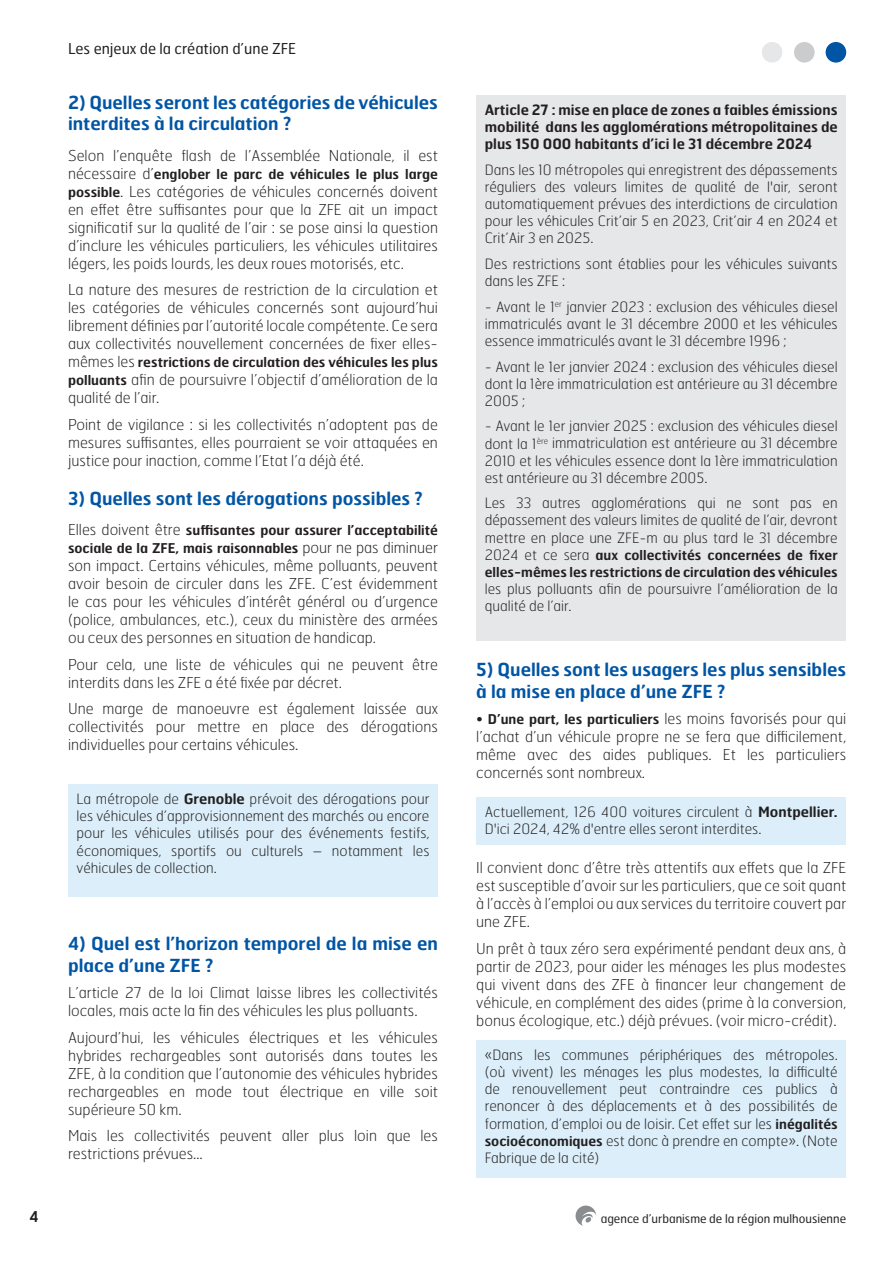
<style>
.page{position:relative;width:893px;height:1263px;background:#fff}
.page>*{position:absolute;margin:0;border:0;box-sizing:border-box;transform-origin:0 0}
.t1{font:600 18px/21.6px "Hermes FB";color:#0155a5}
.t2{font:100 15px/18px "Hermes FB";color:#231f20;text-align:justify}
.t3{font:15px "Hermes FB";color:#231f20}
.t4{font:600 15px "Hermes FB";color:#231f20}
.t5{font:100 14.25px/17.1px "Hermes FB";color:#231f20;text-align:justify}
.t6{font:600 14.25px/17.1px "Hermes FB";color:#231f20;text-align:justify}
.t7{font:600 13.5px/17.1px "Hermes FB";color:#231f20}
.t8{font:12px "Hermes FB";color:#231f20}
.s1{font-weight:100;font-size:15px}
.s2{font-weight:600;font-size:13.5px}
.s3{font-weight:600}
.s4{font-weight:100;font-size:14.25px}
</style>
<div class="page">
<div style="left:826px;top:42px;width:20px;height:21px;background:#0155a5;border-radius:50%"></div>
<div style="left:794px;top:42px;width:21px;height:21px;background:#cbccce;border-radius:50%"></div>
<div style="left:762px;top:42px;width:20px;height:21px;background:#e6e7e9;border-radius:50%"></div>
<svg style="left:576px;top:1205px;width:20px;height:21px"></svg>
<div style="left:476px;top:96px;width:370px;height:545px;background:#e6e7e9"></div>
<div style="left:68px;top:785px;width:370px;height:112px;background:#dbeef9"></div>
<div style="left:476px;top:797px;width:370px;height:48px;background:#dbeef9"></div>
<div style="left:476px;top:1040px;width:370px;height:138px;background:#dbeef9"></div>
<p class="t3" style="left:68px;top:39px;width:230px">Les enjeux de la création d’une ZFE</p>
<p class="t1" style="left:68px;top:91px;width:371px">2) Quelles seront les catégories de véhicules interdites à la circulation ?</p>
<p class="t2" style="left:68px;top:146px;width:371px">Selon l’enquête flash de l’Assemblée Nationale, il est</p>
<p class="t7" style="left:68px;top:165px;width:371px"><span class="s1">nécessaire d’</span>englober le parc de véhicules le plus large</p>
<p class="t2" style="left:68px;top:182px;width:372px"><span class="s2">possible</span>. Les catégories de véhicules concernés doivent en effet être suffisantes pour que la ZFE ait un impact significatif sur la qualité de l’air : se pose ainsi la question d’inclure les véhicules particuliers, les véhicules utilitaires légers, les poids lourds, les deux roues motorisés, etc.</p>
<p class="t2" style="left:68px;top:281px;width:371px">La nature des mesures de restriction de la circulation et les catégories de véhicules concernés sont aujourd’hui librement définies par l’autorité locale compétente. Ce sera aux collectivités nouvellement concernées de fixer elles-</p>
<p class="t7" style="left:68px;top:353px;width:371px"><span class="s1">mêmes les</span> restrictions de circulation des véhicules les plus</p>
<p class="t2" style="left:68px;top:371px;width:371px"><span class="s2">polluants</span> afin de poursuivre l’objectif d’amélioration de la qualité de l’air.</p>
<p class="t2" style="left:68px;top:415px;width:371px">Point de vigilance : si les collectivités n’adoptent pas de mesures suffisantes, elles pourraient se voir attaquées en justice pour inaction, comme l’Etat l’a déjà été.</p>
<p class="t1" style="left:68px;top:487px;width:356px">3) Quelles sont les dérogations possibles ?</p>
<p class="t7" style="left:68px;top:521px;width:371px;line-height:18px"><span class="s1">Elles doivent être</span> suffisantes pour assurer l’acceptabilité sociale de la ZFE, mais raisonnables <span class="s1">pour ne pas diminuer</span></p>
<p class="t2" style="left:68px;top:556px;width:371px">son impact. Certains véhicules, même polluants, peuvent avoir besoin de circuler dans les ZFE. C’est évidemment le cas pour les véhicules d’intérêt général ou d’urgence (police, ambulances, etc.), ceux du ministère des armées ou ceux des personnes en situation de handicap.</p>
<p class="t2" style="left:68px;top:655px;width:371px">Pour cela, une liste de véhicules qui ne peuvent être interdits dans les ZFE a été fixée par décret.</p>
<p class="t2" style="left:68px;top:699px;width:371px">Une marge de manoeuvre est également laissée aux collectivités pour mettre en place des dérogations individuelles pour certains véhicules.</p>
<p class="t5" style="left:77px;top:790px;width:354px">La métropole de <span class="s3">Grenoble</span> prévoit des dérogations pour les véhicules d’approvisionnement des marchés ou encore pour les véhicules utilisés pour des événements festifs, économiques, sportifs ou culturels – notamment les véhicules de collection.</p>
<p class="t1" style="left:68px;top:932px;width:371px">4) Quel est l’horizon temporel de la mise en place d’une ZFE ?</p>
<p class="t2" style="left:68px;top:983px;width:371px">L’article 27 de la loi Climat laisse libres les collectivités locales, mais acte la fin des véhicules les plus polluants.</p>
<p class="t2" style="left:68px;top:1028px;width:371px">Aujourd’hui, les véhicules électriques et les véhicules hybrides rechargeables sont autorisés dans toutes les ZFE, à la condition que l’autonomie des véhicules hybrides rechargeables en mode tout électrique en ville soit supérieure 50 km.</p>
<p class="t2" style="left:68px;top:1126px;width:371px">Mais les collectivités peuvent aller plus loin que les restrictions prévues…</p>
<p class="t6" style="left:485px;top:101px;width:354px">Article 27 : mise en place de zones a faibles émissions mobilité dans les agglomérations métropolitaines de plus 150 000 habitants d’ici le 31 décembre 2024</p>
<p class="t5" style="left:485px;top:161px;width:354px">Dans les 10 métropoles qui enregistrent des dépassements réguliers des valeurs limites de qualité de l'air, seront automatiquement prévues des interdictions de circulation pour les véhicules Crit’air 5 en 2023, Crit’air 4 en 2024 et Crit’Air 3 en 2025.</p>
<p class="t5" style="left:485px;top:255px;width:354px">Des restrictions sont établies pour les véhicules suivants dans les ZFE :</p>
<p class="t5" style="left:485px;top:298px;width:354px">- Avant le 1<sup>er</sup> janvier 2023 : exclusion des véhicules diesel immatriculés avant le 31 décembre 2000 et les véhicules essence immatriculés avant le 31 décembre 1996 ;</p>
<p class="t5" style="left:485px;top:357px;width:354px">- Avant le 1er janvier 2024 : exclusion des véhicules diesel dont la 1ère immatriculation est antérieure au 31 décembre 2005 ;</p>
<p class="t5" style="left:485px;top:417px;width:354px">- Avant le 1er janvier 2025 : exclusion des véhicules diesel dont la 1<sup>ère</sup> immatriculation est antérieure au 31 décembre 2010 et les véhicules essence dont la 1ère immatriculation est antérieure au 31 décembre 2005.</p>
<p class="t5" style="left:485px;top:494px;width:354px">Les 33 autres agglomérations qui ne sont pas en dépassement des valeurs limites de qualité de l’air, devront mettre en place une ZFE-m au plus tard le 31 décembre</p>
<p class="t7" style="left:485px;top:546px;width:354px"><span class="s4">2024 et ce sera</span> aux collectivités concernées de fixer elles-mêmes les restrictions de circulation des véhicules</p>
<p class="t5" style="left:485px;top:580px;width:354px">les plus polluants afin de poursuivre l’amélioration de la qualité de l’air.</p>
<p class="t1" style="left:476px;top:658px;width:371px">5) Quelles sont les usagers les plus sensibles à la mise en place d’une ZFE ?</p>
<p class="t2" style="left:476px;top:709px;width:371px">• <span class="s2">D’une part, les particuliers</span> les moins favorisés pour qui l’achat d’un véhicule propre ne se fera que difficilement, même avec des aides publiques. Et les particuliers concernés sont nombreux.</p>
<p class="t5" style="left:485px;top:803px;width:354px">Actuellement, 126 400 voitures circulent à <span class="s3">Montpellier.<br></span>D'ici 2024, 42% d'entre elles seront interdites.</p>
<p class="t2" style="left:476px;top:858px;width:371px">Il convient donc d’être très attentifs aux effets que la ZFE est susceptible d’avoir sur les particuliers, que ce soit quant à l’accès à l’emploi ou aux services du territoire couvert par une ZFE.</p>
<p class="t2" style="left:476px;top:939px;width:371px">Un prêt à taux zéro sera expérimenté pendant deux ans, à partir de 2023, pour aider les ménages les plus modestes qui vivent dans des ZFE à financer leur changement de véhicule, en complément des aides (prime à la conversion, bonus écologique, etc.) déjà prévues. (voir micro-crédit).</p>
<p class="t5" style="left:485px;top:1046px;width:354px">«Dans les communes périphériques des métropoles. (où vivent) les ménages les plus modestes, la difficulté de renouvellement peut contraindre ces publics à renoncer à des déplacements et à des possibilités de formation, d’emploi ou de loisir. Cet effet sur les <span class="s2">inégalités socioéconomiques</span> est donc à prendre en compte». (Note Fabrique de la cité)</p>
<p class="t4" style="left:29px;top:1207px;width:11px">4</p>
<p class="t8" style="left:601px;top:1210px;width:247px">agence d’urbanisme de la région mulhousienne</p>
</div>
